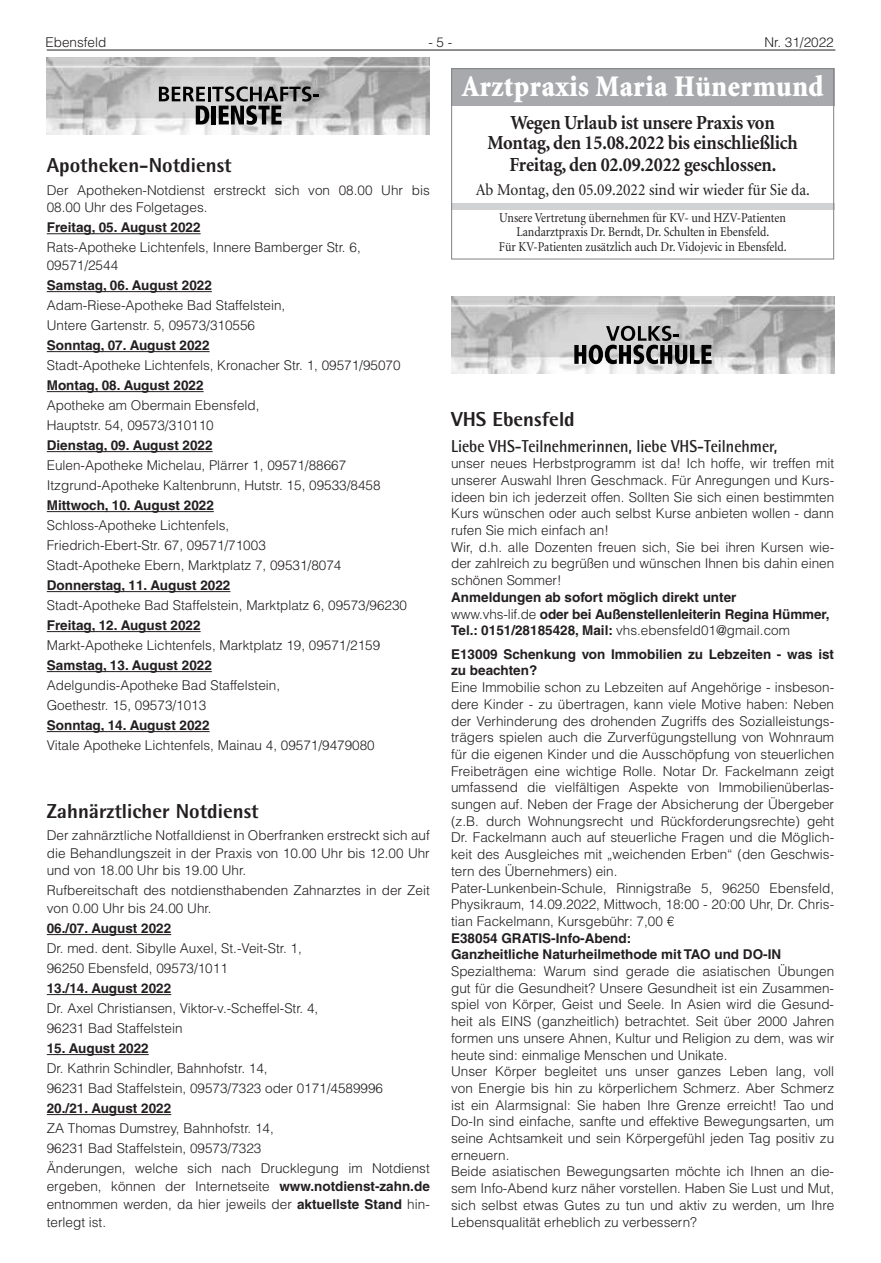
<style>
.page{position:relative;width:881px;height:1263px;background:#fff}
.page>*{position:absolute;margin:0;border:0;box-sizing:border-box;transform-origin:0 0}
.t1{font:900 30px "Minion LT";letter-spacing:.02em;color:#fff;scale:.91 1}
.t2{font:800 20.25px "Agfa Rotis Semisans";color:#231f20}
.t3{font:700 19.95px/20.9px "Minion LT";letter-spacing:-.01em;color:#231f20;text-align:center;scale:.92 1}
.t4{font:700 17.25px "Agfa Rotis Semisans";color:#231f20;scale:.9 1}
.t5{font:16.65px "Minion LT";color:#231f20;scale:.93 1}
.t6{font:300 13.5px/16.6px "Helvetica LT";color:#231f20}
.t7{font:700 13.5px/16.6px "Helvetica LT";color:#231f20}
.t8{font:13.5px/14.5px "Minion LT";color:#231f20;text-align:center;scale:.88 1}
.s1{font-weight:300}
.s2{font-weight:700}
</style>
<div class="page">
<hr style="left:47px;top:50px;width:788px;height:1px;background:#231f20">
<div style="left:451px;top:203px;width:382px;height:7px;background:#d1d2d4"></div>
<div style="left:451px;top:68px;width:382px;height:37px;background:#a8a9ad"></div>
<div style="left:451px;top:68px;width:382px;height:191px;border:1px solid #808285"></div>
<img style="left:451px;top:297px;width:382px;height:77px">
<svg style="left:574px;top:326px;width:137px;height:38px;background:#838383"></svg>
<hr style="left:47px;top:233px;width:153px;height:1px;background:#231f20">
<hr style="left:47px;top:291px;width:165px;height:1px;background:#231f20">
<hr style="left:47px;top:351px;width:162px;height:1px;background:#231f20">
<hr style="left:47px;top:391px;width:156px;height:1px;background:#231f20">
<hr style="left:47px;top:451px;width:165px;height:1px;background:#231f20">
<hr style="left:47px;top:511px;width:167px;height:1px;background:#231f20">
<hr style="left:47px;top:591px;width:183px;height:1px;background:#231f20">
<hr style="left:47px;top:631px;width:153px;height:1px;background:#231f20">
<hr style="left:47px;top:671px;width:165px;height:1px;background:#231f20">
<hr style="left:47px;top:731px;width:162px;height:1px;background:#231f20">
<hr style="left:47px;top:934px;width:124px;height:1px;background:#231f20">
<hr style="left:47px;top:994px;width:124px;height:1px;background:#231f20">
<hr style="left:47px;top:1054px;width:102px;height:1px;background:#231f20">
<hr style="left:47px;top:1114px;width:124px;height:1px;background:#231f20">
<img style="left:47px;top:58px;width:382px;height:76px">
<svg style="left:159px;top:86px;width:159px;height:39px;background:#8b8b8b"></svg>
<p class="t6" style="left:45px;top:34px;width:62px">Ebensfeld</p>
<p class="t6" style="left:428px;top:34px;width:26px">- 5 -</p>
<p class="t6" style="left:764px;top:34px;width:71px">Nr. 31/2022</p>
<h1 class="t1" style="left:461px;top:71px;width:399px">Arztpraxis Maria Hünermund</h1>
<h3 class="t3" style="left:487px;top:113px;width:338px">Wegen Urlaub ist unsere Praxis von<br>Montag, den 15.08.2022 bis einschließlich<br>Freitag, den 02.09.2022 geschlossen.</h3>
<p class="t5" style="left:475px;top:181px;width:360px">Ab Montag, den 05.09.2022 sind wir wieder für Sie da.</p>
<p class="t8" style="left:498px;top:210px;width:328px">Unsere Vertretung übernehmen für KV- und HZV-Patienten<br>Landarztpraxis Dr. Berndt, Dr. Schulten in Ebensfeld.<br>Für KV-Patienten zusätzlich auch Dr. Vidojevic in Ebensfeld.</p>
<h2 class="t2" style="left:47px;top:153px;width:186px">Apotheken-Notdienst</h2>
<p class="t6" style="left:47px;top:181px;width:384px;line-height:17.9px">Der Apotheken-Notdienst erstreckt sich von 08.00 Uhr bis<br>08.00 Uhr des Folgetages.</p>
<p class="t7" style="left:47px;top:219px;width:155px">Freitag, 05. August 2022</p>
<p class="t6" style="left:47px;top:239px;width:315px;line-height:17.9px">Rats-Apotheke Lichtenfels, Innere Bamberger Str. 6,<br>09571/2544</p>
<p class="t7" style="left:47px;top:277px;width:166px">Samstag, 06. August 2022</p>
<p class="t6" style="left:47px;top:295px;width:240px;line-height:20px">Adam-Riese-Apotheke Bad Staffelstein,<br>Untere Gartenstr. 5, 09573/310556</p>
<p class="t7" style="left:47px;top:337px;width:164px">Sonntag, 07. August 2022</p>
<p class="t6" style="left:47px;top:357px;width:355px">Stadt-Apotheke Lichtenfels, Kronacher Str. 1, 09571/95070</p>
<p class="t7" style="left:47px;top:377px;width:158px">Montag, 08. August 2022</p>
<p class="t6" style="left:47px;top:395px;width:214px;line-height:20px">Apotheke am Obermain Ebensfeld,<br>Hauptstr. 54, 09573/310110</p>
<p class="t7" style="left:47px;top:437px;width:167px">Dienstag, 09. August 2022</p>
<p class="t6" style="left:47px;top:455px;width:335px;line-height:20px">Eulen-Apotheke Michelau, Plärrer 1, 09571/88667<br>Itzgrund-Apotheke Kaltenbrunn, Hutstr. 15, 09533/8458</p>
<p class="t7" style="left:47px;top:497px;width:168px">Mittwoch, 10. August 2022</p>
<p class="t6" style="left:47px;top:515px;width:296px;line-height:20px">Schloss-Apotheke Lichtenfels,<br>Friedrich-Ebert-Str. 67, 09571/71003<br>Stadt-Apotheke Ebern, Marktplatz 7, 09531/8074</p>
<p class="t7" style="left:47px;top:577px;width:185px">Donnerstag, 11. August 2022</p>
<p class="t6" style="left:47px;top:597px;width:361px">Stadt-Apotheke Bad Staffelstein, Marktplatz 6, 09573/96230</p>
<p class="t7" style="left:47px;top:617px;width:155px">Freitag, 12. August 2022</p>
<p class="t6" style="left:47px;top:637px;width:335px">Markt-Apotheke Lichtenfels, Marktplatz 19, 09571/2159</p>
<p class="t7" style="left:47px;top:657px;width:166px">Samstag, 13. August 2022</p>
<p class="t6" style="left:47px;top:675px;width:235px;line-height:20px">Adelgundis-Apotheke Bad Staffelstein,<br>Goethestr. 15, 09573/1013</p>
<p class="t7" style="left:47px;top:717px;width:164px">Sonntag, 14. August 2022</p>
<p class="t6" style="left:47px;top:737px;width:329px">Vitale Apotheke Lichtenfels, Mainau 4, 09571/9479080</p>
<h2 class="t2" style="left:451px;top:406px;width:125px">VHS Ebensfeld</h2>
<p class="t4" style="left:451px;top:435px;width:364px">Liebe VHS-Teilnehmerinnen, liebe VHS-Teilnehmer,</p>
<p class="t6" style="left:451px;top:455px;width:384px">unser neues Herbstprogramm ist da! Ich hoffe, wir treffen mit unserer Auswahl Ihren Geschmack. Für Anregungen und Kurs&shy;ideen bin ich jederzeit offen. Sollten Sie sich einen bestimmten Kurs wünschen oder auch selbst Kurse anbieten wollen - dann rufen Sie mich einfach an!<br>Wir, d.h. alle Dozenten freuen sich, Sie bei ihren Kursen wie&shy;der zahlreich zu begrüßen und wünschen Ihnen bis dahin einen schönen Sommer!</p>
<p class="t7" style="left:451px;top:589px;width:380px">Anmeldungen ab sofort möglich direkt unter<br><span class="s1">www.vhs-lif.de</span> oder bei Außenstellenleiterin Regina Hümmer,<br>Tel.: 0151/28185428, Mail: <span class="s1">vhs.ebensfeld01@gmail.com</span></p>
<p class="t7" style="left:451px;top:645px;width:384px">E13009 Schenkung von Immobilien zu Lebzeiten - was ist zu beachten?</p>
<p class="t6" style="left:451px;top:679px;width:384px">Eine Immobilie schon zu Lebzeiten auf Angehörige - insbeson&shy;dere Kinder - zu übertragen, kann viele Motive haben: Neben der Verhinderung des drohenden Zugriffs des Sozialleistungs&shy;trägers spielen auch die Zurverfügungstellung von Wohnraum für die eigenen Kinder und die Ausschöpfung von steuerlichen Freibeträgen eine wichtige Rolle. Notar Dr. Fackelmann zeigt umfassend die vielfältigen Aspekte von Immobilienüberlas&shy;sungen auf. Neben der Frage der Absicherung der Übergeber (z.B. durch Wohnungsrecht und Rückforderungsrechte) geht Dr. Fackelmann auch auf steuerliche Fragen und die Möglich&shy;keit des Ausgleiches mit „weichenden Erben“ (den Geschwis&shy;tern des Übernehmers) ein.<br>Pater-Lunkenbein-Schule, Rinnigstraße 5, 96250 Ebensfeld, Physikraum, 14.09.2022, Mittwoch, 18:00 - 20:00 Uhr, Dr. Chris&shy;tian Fackelmann, Kursgebühr: 7,00 €</p>
<p class="t7" style="left:451px;top:929px;width:331px">E38054 GRATIS-Info-Abend:<br>Ganzheitliche Naturheilmethode mit TAO und DO-IN</p>
<p class="t6" style="left:451px;top:963px;width:384px">Spezialthema: Warum sind gerade die asiatischen Übungen gut für die Gesundheit? Unsere Gesundheit ist ein Zusammen&shy;spiel von Körper, Geist und Seele. In Asien wird die Gesund&shy;heit als EINS (ganzheitlich) betrachtet. Seit über 2000 Jahren formen uns unsere Ahnen, Kultur und Religion zu dem, was wir heute sind: einmalige Menschen und Unikate.<br>Unser Körper begleitet uns unser ganzes Leben lang, voll von Energie bis hin zu körperlichem Schmerz. Aber Schmerz ist ein Alarmsignal: Sie haben Ihre Grenze erreicht! Tao und Do-In sind einfache, sanfte und effektive Bewegungsarten, um seine Achtsamkeit und sein Körpergefühl jeden Tag positiv zu erneuern.<br>Beide asiatischen Bewegungsarten möchte ich Ihnen an die&shy;sem Info-Abend kurz näher vorstellen. Haben Sie Lust und Mut, sich selbst etwas Gutes zu tun und aktiv zu werden, um Ihre Lebensqualität erheblich zu verbessern?</p>
<h2 class="t2" style="left:47px;top:798px;width:213px">Zahnärztlicher Notdienst</h2>
<p class="t6" style="left:47px;top:826px;width:384px;line-height:17.9px;text-align:justify">Der zahnärztliche Notfalldienst in Oberfranken erstreckt sich auf die Behandlungszeit in der Praxis von 10.00 Uhr bis 12.00 Uhr und von 18.00 Uhr bis 19.00 Uhr.</p>
<p class="t6" style="left:47px;top:881px;width:384px;line-height:17.9px">Rufbereitschaft des notdiensthabenden Zahnarztes in der Zeit von 0.00 Uhr bis 24.00 Uhr.</p>
<p class="t7" style="left:47px;top:920px;width:126px">06./07. August 2022</p>
<p class="t6" style="left:47px;top:938px;width:256px;line-height:20px">Dr. med. dent. Sibylle Auxel, St.-Veit-Str. 1,<br>96250 Ebensfeld, 09573/1011</p>
<p class="t7" style="left:47px;top:980px;width:126px">13./14. August 2022</p>
<p class="t6" style="left:47px;top:998px;width:273px;line-height:20px">Dr. Axel Christiansen, Viktor-v.-Scheffel-Str. 4,<br>96231 Bad Staffelstein</p>
<p class="t7" style="left:47px;top:1040px;width:103px">15. August 2022</p>
<p class="t6" style="left:47px;top:1058px;width:337px;line-height:20px">Dr. Kathrin Schindler, Bahnhofstr. 14,<br>96231 Bad Staffelstein, 09573/7323 oder 0171/4589996</p>
<p class="t7" style="left:47px;top:1100px;width:126px">20./21. August 2022</p>
<p class="t6" style="left:47px;top:1118px;width:384px;line-height:20px">ZA Thomas Dumstrey, Bahnhofstr. 14,<br>96231 Bad Staffelstein, 09573/7323<br>Änderungen, welche sich nach Drucklegung im Notdienst</p>
<p class="t6" style="left:47px;top:1177px;width:384px;line-height:17.9px;text-align:justify">ergeben, können der Internetseite <span class="s2">www.notdienst-zahn.de </span>entnommen werden, da hier jeweils der <span class="s2">aktuellste Stand</span> hin&shy;terlegt ist.</p>
</div>
